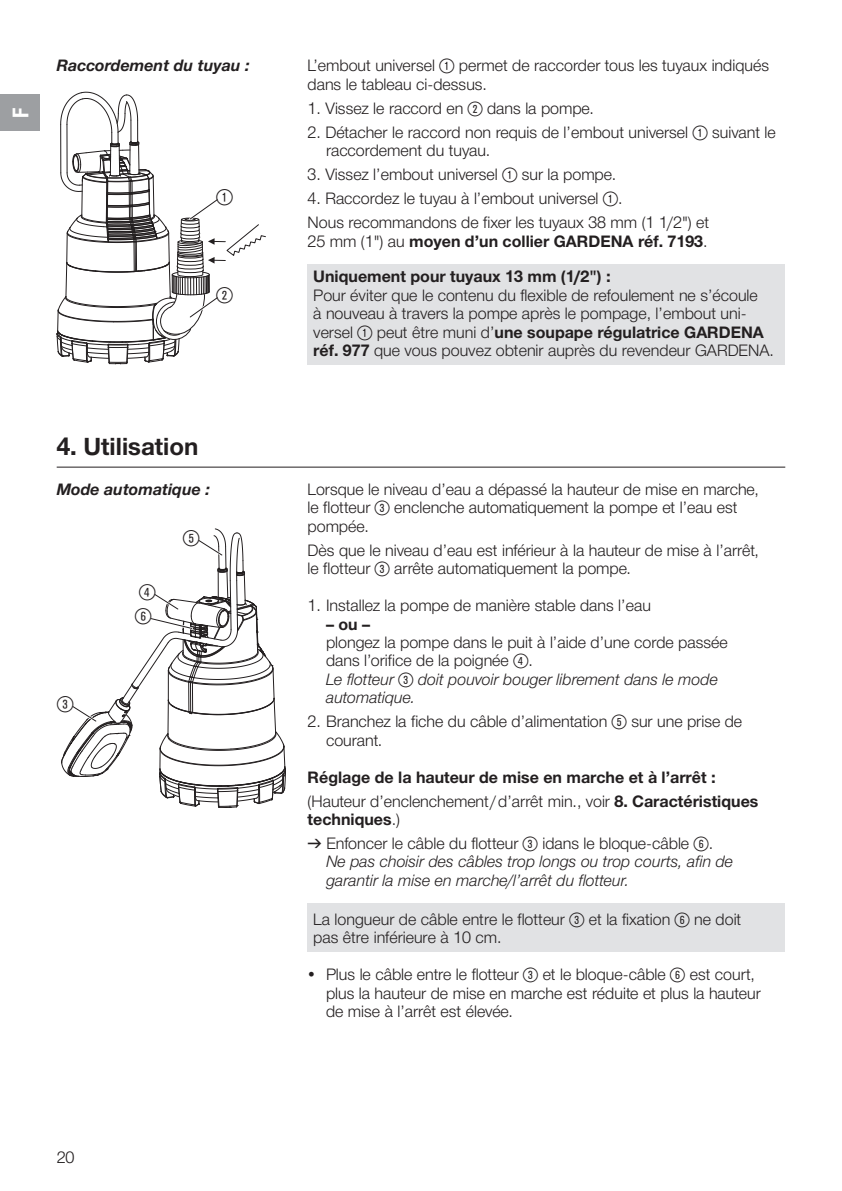
<style>
.page{position:relative;width:842px;height:1191px;background:#fff}
.page>*{position:absolute;margin:0;border:0;box-sizing:border-box;transform-origin:0 0}
.t1{font:700 24px "Gardena Sans";color:#231f20}
.t2{font:22px "Ziffernim Kreisund Quadrat BQ";color:#231f20}
.t3{font:700 22px "Gardena Sans Cond";color:#fff}
.t4{font:16px/18.4px "Gardena Sans";color:#231f20}
.t5{font:700 16px/24px "Gardena Sans";color:#231f20}
.t6{font:italic 16px/18.4px "Gardena Sans";color:#231f20}
.t7{font:italic 700 16px "Gardena Sans";color:#231f20}
.s1{font-family:"Ziffernim Kreisund Quadrat BQ";font-size:20px}
.s2{font-weight:400}
.s3{font-weight:700}
.s4{font-style:italic}
.s5{font-family:"Formdruck"}
</style>
<div class="page">
<div style="left:308px;top:264px;width:477px;height:100px;background:#e1e2e4"></div>
<svg style="left:57px;top:92px;width:209px;height:272px"></svg>
<div style="left:308px;top:903px;width:477px;height:48px;background:#e1e2e4"></div>
<hr style="left:57px;top:466px;width:728px;height:1px;background:#231f20">
<svg style="left:61px;top:528px;width:225px;height:280px"></svg>
<div style="left:0;top:95px;width:40px;height:36px;background:#9d9fa2"></div>
<h2 class="t3" style="left:5px;top:118px;width:12px;rotate:-90deg">F</h2>
<p class="t7" style="left:57px;top:53px;width:194px">Raccordement du tuyau :</p>
<h2 class="t2" style="left:216px;top:184px;width:18px">1</h2>
<h2 class="t2" style="left:216px;top:282px;width:18px">2</h2>
<h1 class="t1" style="left:57px;top:429px;width:143px">4. Utilisation</h1>
<p class="t7" style="left:57px;top:477px;width:155px">Mode automatique :</p>
<h2 class="t2" style="left:183px;top:525px;width:18px">5</h2>
<h2 class="t2" style="left:139px;top:579px;width:18px">4</h2>
<h2 class="t2" style="left:57px;top:691px;width:18px">3</h2>
<h2 class="t2" style="left:135px;top:603px;width:18px">6</h2>
<p class="t4" style="left:57px;top:1147px;width:19px">20</p>
<p class="t4" style="left:308px;top:56px;width:463px">L’embout universel <span class="s1">1</span> permet de raccorder tous les tuyaux indiqués dans le tableau ci-dessus.</p>
<p class="t4" style="left:308px;top:98px;width:288px">1. Vissez le raccord en <span class="s1">2</span> dans la pompe.</p>
<p class="t4" style="left:326px;top:122px;width:451px;text-indent:-18px">2. Détacher le raccord non requis de l’embout universel <span class="s1">1</span> suivant le raccordement du tuyau.</p>
<p class="t4" style="left:308px;top:165px;width:310px">3. Vissez l’embout universel <span class="s1">1</span> sur la pompe.</p>
<p class="t4" style="left:308px;top:186px;width:403px;line-height:24px">4. Raccordez le tuyau à l’embout universel <span class="s1">1</span>.<br>Nous recommandons de fixer les tuyaux 38 mm (1 1/2") et</p>
<p class="t5" style="left:308px;top:228px;width:402px"><span class="s2">25 mm (1") au</span> moyen d’un collier GARDENA réf. 7193<span class="s2">.</span></p>
<p class="t5" style="left:313px;top:264px;width:299px">Uniquement pour tuyaux 13 mm (1/2") :</p>
<p class="t4" style="left:313px;top:285px;width:462px">Pour éviter que le contenu du flexible de refoulement ne s’écoule<br>à nouveau à travers la pompe après le pompage, l’embout uni&shy;versel <span class="s1">1</span> peut être muni d’<span class="s3">une soupape régulatrice GARDENA réf. 977</span> que vous pouvez obtenir auprès du revendeur GARDENA.</p>
<p class="t4" style="left:308px;top:479px;width:453px">Lorsque le niveau d’eau a dépassé la hauteur de mise en marche, le flotteur <span class="s1">3</span> enclenche automatiquement la pompe et l’eau est pompée.</p>
<p class="t4" style="left:308px;top:540px;width:453px">Dès que le niveau d’eau est inférieur à la hauteur de mise à l’arrêt, le flotteur <span class="s1">3</span> arrête automatiquement la pompe.</p>
<p class="t4" style="left:308px;top:595px;width:345px">1. Installez la pompe de manière stable dans l’eau</p>
<p class="t5" style="left:326px;top:611px;width:46px">– ou –</p>
<p class="t4" style="left:326px;top:632px;width:403px">plongez la pompe dans le puit à l’aide d’une corde passée dans l’orifice de la poignée <span class="s1">4</span>.<br><span class="s4">Le flotteur</span> <span class="s1">3</span> <span class="s4">doit pouvoir bouger librement dans le mode automatique.</span></p>
<p class="t4" style="left:326px;top:711px;width:418px;text-indent:-18px">2. Branchez la fiche du câble d’alimentation <span class="s1">5</span> sur une prise de courant.</p>
<p class="t5" style="left:308px;top:764px;width:452px">Réglage de la hauteur de mise en marche et à l’arrêt : <span class="s2">(Hauteur d’enclenchement/d’arrêt min., voir</span> 8. Caractéristiques</p>
<p class="t4" style="left:308px;top:806px;width:407px;line-height:24px"><span class="s3">techniques</span>.)<br><span class="s5">v</span> Enfoncer le câble du flotteur <span class="s1">3</span> idans le bloque-câble <span class="s1">6</span>.</p>
<p class="t6" style="left:326px;top:851px;width:408px">Ne pas choisir des câbles trop longs ou trop courts, afin de garantir la mise en marche/l’arrêt du flotteur.</p>
<p class="t4" style="left:313px;top:909px;width:430px">La longueur de câble entre le flotteur <span class="s1">3</span> et la fixation <span class="s1">6</span> ne doit pas être inférieure à 10 cm.</p>
<p class="t4" style="left:326px;top:964px;width:436px;text-indent:-18px">• Plus le câble entre le flotteur <span class="s1">3</span> et le bloque-câble <span class="s1">6</span> est court, plus la hauteur de mise en marche est réduite et plus la hauteur de mise à l’arrêt est élevée.</p>
</div>
